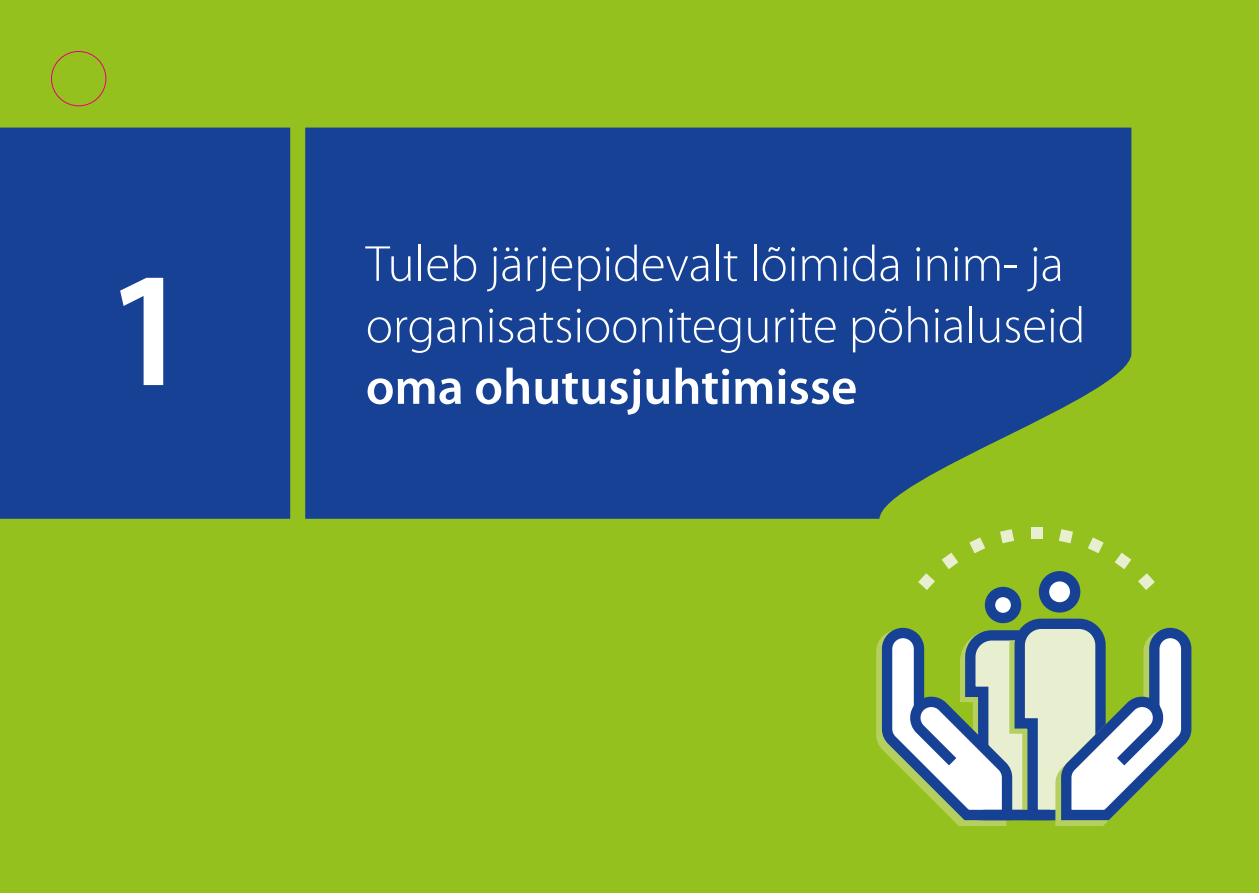
<style>
.page{position:relative;width:1259px;height:893px;background:#95c11f}
.page>*{position:absolute;margin:0;border:0;box-sizing:border-box;transform-origin:0 0}
.t1{font:600 165px "Myriad Pro";color:#fff}
.t2{font:300 51px/61.5px "Myriad Pro";color:#fff}
.t3{font:600 51px "Myriad Pro";color:#fff}
</style>
<div class="page">
<div style="left:0;top:128px;width:1131px;height:391px;background:#164194"></div>
<div style="left:290px;top:119px;width:15px;height:408px;background:#95c11f"></div>
<div style="left:1030px;top:527px;width:12px;height:12px;background:#e7efd0"></div>
<svg style="left:1138px;top:573px;width:17px;height:17px"></svg>
<svg style="left:1114px;top:553px;width:17px;height:16px"></svg>
<svg style="left:1088px;top:537px;width:15px;height:16px"></svg>
<svg style="left:1059px;top:529px;width:14px;height:14px"></svg>
<svg style="left:918px;top:573px;width:17px;height:17px"></svg>
<svg style="left:941px;top:553px;width:17px;height:16px"></svg>
<svg style="left:969px;top:537px;width:16px;height:16px"></svg>
<svg style="left:1000px;top:529px;width:14px;height:14px"></svg>
<svg style="left:990px;top:592px;width:26px;height:26px"></svg>
<div style="left:985px;top:587px;width:36px;height:36px;border:10px solid #164194;border-radius:50%"></div>
<svg style="left:1044px;top:576px;width:31px;height:31px"></svg>
<div style="left:1039px;top:571px;width:41px;height:42px;border:10px solid #164194;border-radius:50%"></div>
<svg style="left:876px;top:613px;width:316px;height:213px"></svg>
<div style="left:51px;top:51px;width:55px;height:55px;border:1px solid #e6007d;border-radius:50%"></div>
<p class="t1" style="left:105px;top:225px;width:90px">1</p>
<h2 class="t2" style="left:366px;top:234px;width:721px">Tuleb järjepidevalt lõimida inim- ja organisatsioonitegurite põhialuseid</h2>
<h2 class="t3" style="left:366px;top:354px;width:493px">oma ohutusjuhtimisse</h2>
</div>
